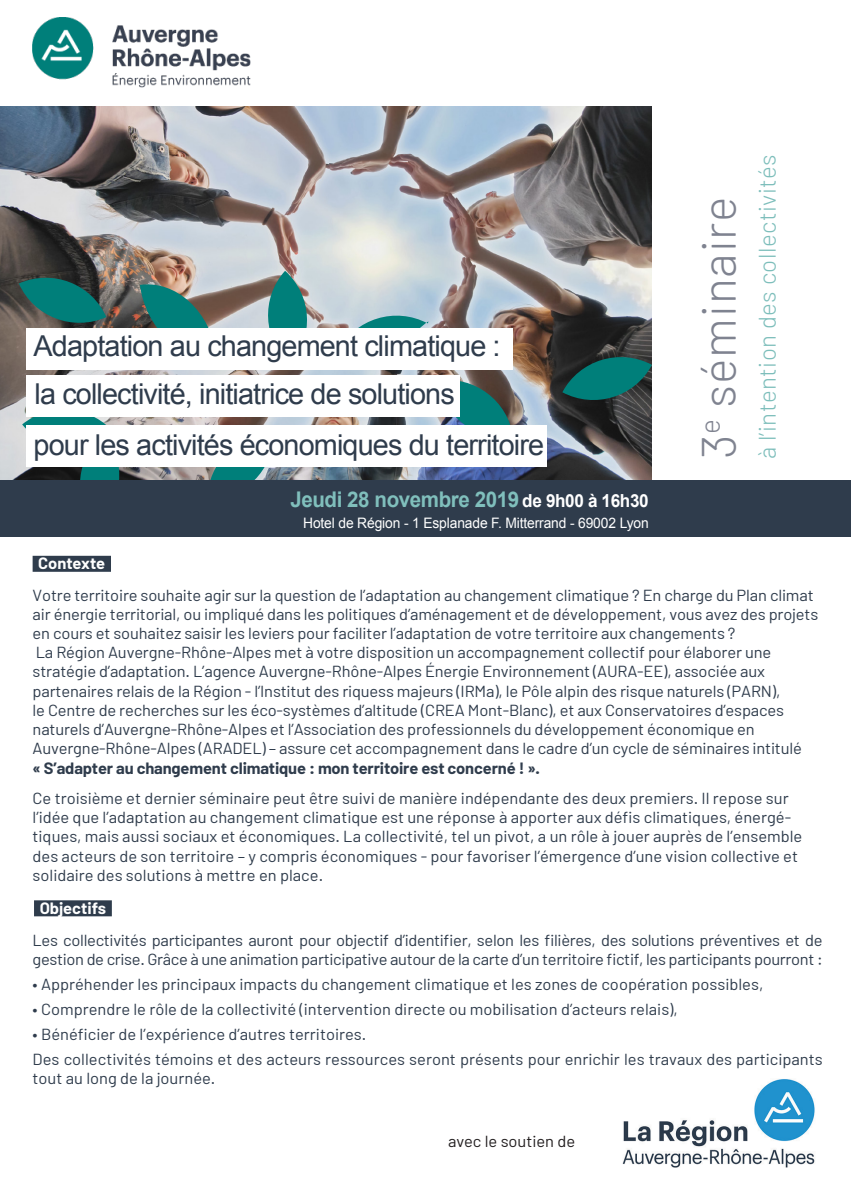
<style>
.page{position:relative;width:851px;height:1191px;background:#fff}
.page>*{position:absolute;margin:0;border:0;box-sizing:border-box;transform-origin:0 0}
.t1{font:300 48px "Barlow";letter-spacing:.02em;color:#7f8390}
.t2{font:28.8px "Arial";letter-spacing:-.03em;color:#2f3c4c}
.t3{font:300 24px "Barlow";letter-spacing:.02em;color:#7dbebb}
.t4{font:700 21.6px "Arial";letter-spacing:-.02em;color:#80bfbc;scale:.95 1}
.t5{font:16px/19.2px "Barlow";letter-spacing:-.01em;color:#2f3c4c}
.t6{font:700 16px "Barlow";letter-spacing:-.01em;color:#2f3c4c}
.t7{font:700 16px "Barlow";color:#fff}
.t8{font:16px "Barlow";color:#231f20}
.t9{font:14.4px "Arial";letter-spacing:-.01em;color:#fff;scale:.96 1}
.s1{font-size:18px;color:#fff}
</style>
<div class="page">
<img style="left:0;top:106px;width:651px;height:374px">
<svg style="left:207px;top:466px;width:67px;height:14px"></svg>
<svg style="left:562px;top:348px;width:90px;height:61px;background:#1a5451"></svg>
<svg style="left:19px;top:269px;width:87px;height:63px;background:#28625d"></svg>
<svg style="left:260px;top:271px;width:54px;height:57px;background:#569794"></svg>
<svg style="left:338px;top:306px;width:175px;height:119px;background:#6f8f91"></svg>
<svg style="left:22px;top:401px;width:105px;height:79px;background:#3d7371"></svg>
<svg style="left:140px;top:280px;width:77px;height:48px;background:#49827b"></svg>
<div style="left:0;top:480px;width:850px;height:56px;background:#2f3c4c"></div>
<img style="left:32px;top:17px;width:219px;height:71px">
<div style="left:33px;top:556px;width:78px;height:16px;background:#2f3c4c"></div>
<div style="left:34px;top:900px;width:78px;height:16px;background:#2f3c4c"></div>
<img style="left:622px;top:1079px;width:193px;height:89px">
<div style="left:26px;top:425px;width:521px;height:41px;background:#fff"></div>
<div style="left:26px;top:328px;width:487px;height:42px;background:#fff"></div>
<div style="left:26px;top:375px;width:433px;height:42px;background:#fff"></div>
<p class="t2" style="left:34px;top:327px;width:468px">Adaptation au changement climatique :</p>
<p class="t2" style="left:35px;top:375px;width:421px">la collectivité, initiatrice de solutions</p>
<p class="t2" style="left:34px;top:426px;width:512px">pour les activités économiques du territoire</p>
<p class="t4" style="left:290px;top:485px;width:378px">Jeudi 28 novembre 2019 <span class="s1">de 9h00 à 16h30</span></p>
<p class="t9" style="left:303px;top:513px;width:361px">Hotel de Région - 1 Esplanade F. Mitterrand - 69002 Lyon</p>
<p class="t1" style="left:688px;top:459px;width:265px;rotate:-90deg">3<sup>e</sup> séminaire</p>
<p class="t3" style="left:752px;top:459px;width:307px;rotate:-90deg">à l’intention des collectivités</p>
<p class="t7" style="left:38px;top:553px;width:68px">Contexte</p>
<p class="t5" style="left:33px;top:585px;width:787px">Votre territoire souhaite agir sur la question de l’adaptation au changement climatique ? En charge du Plan climat air énergie territorial, ou impliqué dans les politiques d’aménagement et de développement, vous avez des projets en cours et souhaitez saisir les leviers pour faciliter l’adaptation de votre territoire aux changements ?</p>
<p class="t5" style="left:33px;top:642px;width:770px">La Région Auvergne-Rhône-Alpes met à votre disposition un accompagnement collectif pour élaborer une stratégie d’adaptation. L’agence Auvergne-Rhône-Alpes Énergie Environnement (AURA-EE), associée aux partenaires relais de la Région - l’Institut des riquess majeurs (IRMa), le Pôle alpin des risque naturels (PARN),<br>le Centre de recherches sur les éco-systèmes d’altitude (CREA Mont-Blanc), et aux Conservatoires d’espaces naturels d’Auvergne-Rhône-Alpes et l’Association des professionnels du développement économique en Auvergne-Rhône-Alpes (ARADEL) – assure cet accompagnement dans le cadre d’un cycle de séminaires intitulé</p>
<p class="t6" style="left:33px;top:758px;width:509px">« S’adapter au changement climatique : mon territoire est concerné ! ».</p>
<p class="t5" style="left:33px;top:788px;width:771px">Ce troisième et dernier séminaire peut être suivi de manière indépendante des deux premiers. Il repose sur l’idée que l’adaptation au changement climatique est une réponse à apporter aux défis climatiques, énergé&shy;tiques, mais aussi sociaux et économiques. La collectivité, tel un pivot, a un rôle à jouer auprès de l’ensemble des acteurs de son territoire – y compris économiques - pour favoriser l’émergence d’une vision collective et solidaire des solutions à mettre en place.</p>
<p class="t7" style="left:40px;top:897px;width:68px">Objectifs</p>
<p class="t5" style="left:33px;top:930px;width:791px">Les collectivités participantes auront pour objectif d’identifier, selon les filières, des solutions préventives et de gestion de crise. Grâce à une animation participative autour de la carte d’un territoire fictif, les participants pourront :</p>
<p class="t5" style="left:33px;top:974px;width:732px">• Appréhender les principaux impacts du changement climatique et les zones de coopération possibles,</p>
<p class="t5" style="left:33px;top:999px;width:646px">• Comprendre le rôle de la collectivité (intervention directe ou mobilisation d’acteurs relais),</p>
<p class="t5" style="left:33px;top:1024px;width:335px">• Bénéficier de l’expérience d’autres territoires.</p>
<p class="t5" style="left:33px;top:1049px;width:791px">Des collectivités témoins et des acteurs ressources seront présents pour enrichir les travaux des participants tout au long de la journée.</p>
<p class="t8" style="left:448px;top:1131px;width:128px">avec le soutien de</p>
</div>
